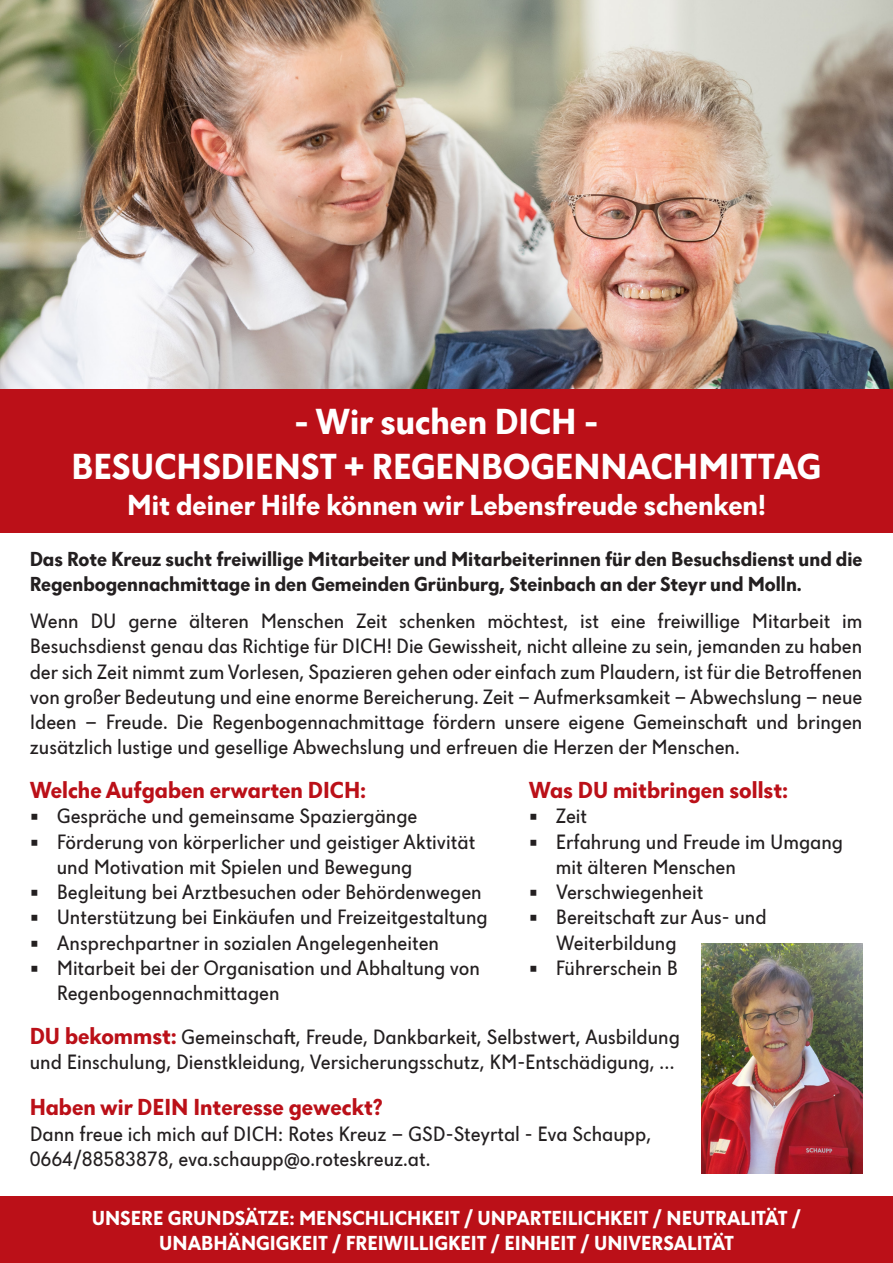
<style>
.page{position:relative;width:893px;height:1263px;background:#fff}
.page>*{position:absolute;margin:0;border:0;box-sizing:border-box;transform-origin:0 0}
.t1{font:700 37.5px "Dunant";color:#fff}
.t2{font:700 30px "Dunant";color:#fff}
.t3{font:700 24px "Dunant";color:#bb1018}
.t4{font:21px/25.2px "Dunant";color:#231f20}
.t5{font:700 21px/25.2px "Dunant";color:#231f20}
.t6{font:700 21px "Dunant";color:#fff}
.s1{font-weight:700;font-size:24px;color:#bb1018}
</style>
<div class="page">
<img style="left:0;top:0;width:893px;height:389px">
<div style="left:0;top:389px;width:893px;height:143px;background:#bb1018"></div>
<div style="left:0;top:1196px;width:893px;height:67px;background:#bb1018"></div>
<img style="left:702px;top:943px;width:160px;height:231px">
<p class="t1" style="left:294px;top:400px;width:306px">- Wir suchen DICH -</p>
<p class="t1" style="left:72px;top:445px;width:751px">BESUCHSDIENST + REGENBOGENNACHMITTAG</p>
<p class="t2" style="left:127px;top:488px;width:640px">Mit deiner Hilfe können wir Lebensfreude schenken!</p>
<p class="t5" style="left:30px;top:546px;width:834px">Das Rote Kreuz sucht freiwillige Mitarbeiter und Mitarbeiterinnen für den Besuchsdienst und die<br>Regenbogennachmittage in den Gemeinden Grünburg, Steinbach an der Steyr und Molln.</p>
<p class="t4" style="left:30px;top:608px;width:834px;text-align:justify">Wenn DU gerne älteren Menschen Zeit schenken möchtest, ist eine freiwillige Mitarbeit im Besuchsdienst genau das Richtige für DICH! Die Gewissheit, nicht alleine zu sein, jemanden zu haben der sich Zeit nimmt zum Vorlesen, Spazieren gehen oder einfach zum Plaudern, ist für die Betroffenen von großer Bedeutung und eine enorme Bereicherung. Zeit – Aufmerksamkeit – Abwechslung – neue Ideen – Freude. Die Regenbogennachmittage fördern unsere eigene Gemeinschaft und bringen zusätzlich lustige und gesellige Abwechslung und erfreuen die Herzen der Menschen.</p>
<p class="t3" style="left:30px;top:776px;width:338px">Welche Aufgaben erwarten DICH:</p>
<p class="t4" style="left:30px;top:804px;width:389px">• Gespräche und gemeinsame Spaziergänge</p>
<p class="t4" style="left:57px;top:829px;width:420px;text-indent:-27px">• Förderung von körperlicher und geistiger Aktivität und Motivation mit Spielen und Bewegung</p>
<p class="t4" style="left:30px;top:879px;width:453px">• Begleitung bei Arztbesuchen oder Behördenwegen</p>
<p class="t4" style="left:30px;top:904px;width:459px">• Unterstützung bei Einkäufen und Freizeitgestaltung</p>
<p class="t4" style="left:30px;top:930px;width:411px">• Ansprechpartner in sozialen Angelegenheiten</p>
<p class="t4" style="left:57px;top:955px;width:425px;text-indent:-27px">• Mitarbeit bei der Organisation und Abhaltung von<br>Regenbogennachmittagen</p>
<p class="t3" style="left:529px;top:776px;width:261px">Was DU mitbringen sollst:</p>
<p class="t4" style="left:529px;top:804px;width:60px">• Zeit</p>
<p class="t4" style="left:556px;top:829px;width:289px;text-indent:-27px">• Erfahrung und Freude im Umgang mit älteren Menschen</p>
<p class="t4" style="left:529px;top:879px;width:176px">• Verschwiegenheit</p>
<p class="t4" style="left:556px;top:904px;width:212px;text-indent:-27px">• Bereitschaft zur Aus- und<br>Weiterbildung</p>
<p class="t4" style="left:529px;top:955px;width:150px">• Führerschein B</p>
<p class="t4" style="left:30px;top:1024px;width:652px"><span class="s1">DU bekommst:</span> Gemeinschaft, Freude, Dankbarkeit, Selbstwert, Ausbildung und Einschulung, Dienstkleidung, Versicherungsschutz, KM-Entschädigung, …</p>
<p class="t3" style="left:30px;top:1093px;width:355px">Haben wir DEIN Interesse geweckt?</p>
<p class="t4" style="left:30px;top:1121px;width:623px">Dann freue ich mich auf DICH: Rotes Kreuz – GSD-Steyrtal - Eva Schaupp,<br>0664/88583878, eva.schaupp@o.roteskreuz.at.</p>
<p class="t6" style="left:92px;top:1205px;width:711px">UNSERE GRUNDSÄTZE: MENSCHLICHKEIT / UNPARTEILICHKEIT / NEUTRALITÄT /</p>
<p class="t6" style="left:159px;top:1230px;width:576px">UNABHÄNGIGKEIT / FREIWILLIGKEIT / EINHEIT / UNIVERSALITÄT</p>
</div>
